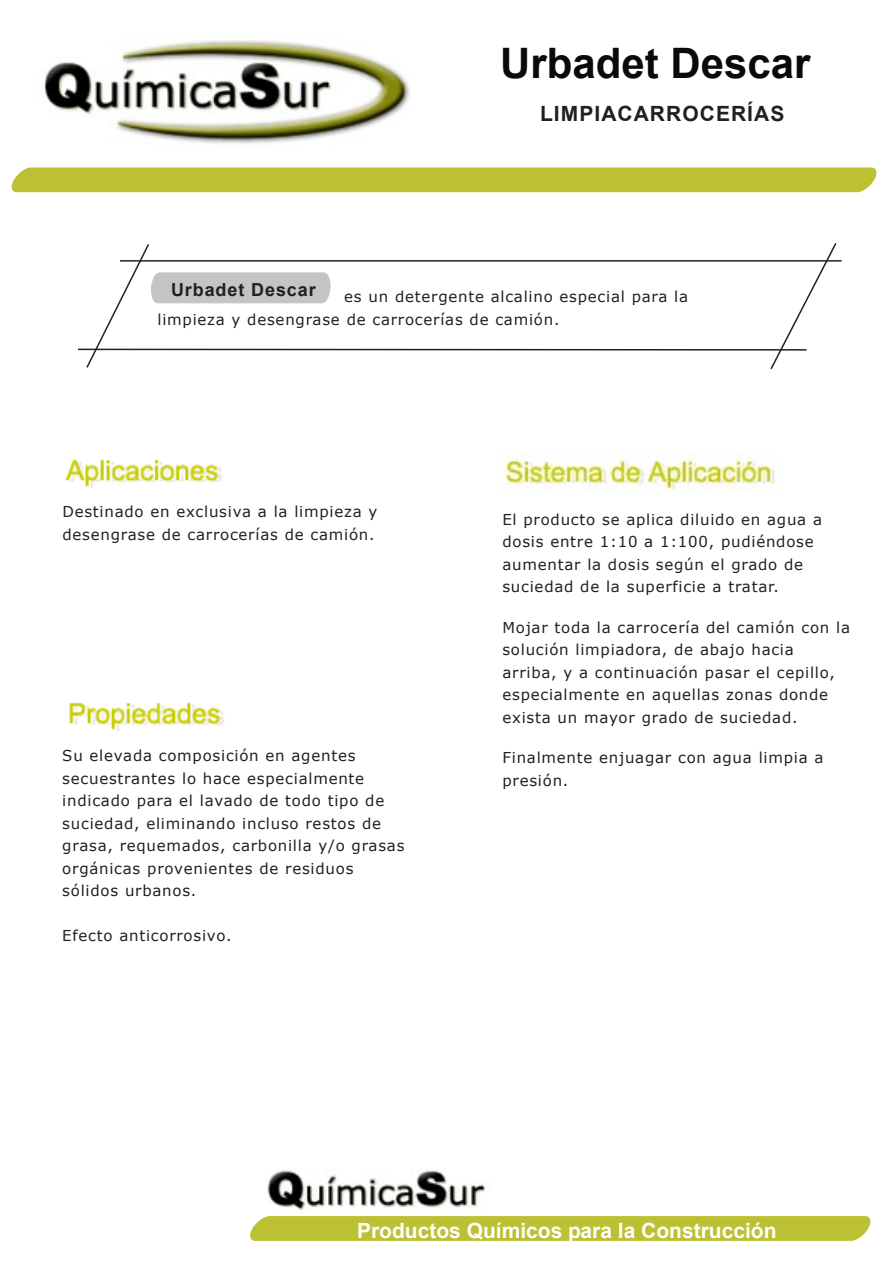
<style>
.page{position:relative;width:893px;height:1263px;background:#fff}
.page>*{position:absolute;margin:0;border:0;box-sizing:border-box;transform-origin:0 0}
.t1{font:700 42px "Arial";color:#0b090c}
.t2{font:700 21px "Arial";color:#fff}
.t3{font:700 21px "Arial";letter-spacing:.05em;color:#231f20}
.t4{font:700 18px "Arial";letter-spacing:.05em;color:#231f20}
.t5{font:15px/22.5px "Verdana";letter-spacing:.05em;color:#231f20}
</style>
<div class="page">
<svg style="left:11px;top:167px;width:866px;height:25px;background:#bdc238"></svg>
<svg style="left:250px;top:1216px;width:621px;height:25px;background:#bcc236"></svg>
<hr style="left:120px;top:260px;width:722px;height:2px;background:#231f20">
<svg style="left:78px;top:243px;width:760px;height:127px"></svg>
<img style="left:505px;top:454px;width:270px;height:36px">
<img style="left:65px;top:459px;width:157px;height:29px">
<img style="left:69px;top:702px;width:155px;height:29px">
<img style="left:267px;top:1170px;width:219px;height:43px">
<img style="left:44px;top:40px;width:366px;height:104px">
<h1 class="t1" style="left:500px;top:36px;width:312px">Urbadet Descar</h1>
<h2 class="t3" style="left:540px;top:100px;width:246px">LIMPIACARROCERÍAS</h2>
<p class="t4" style="left:171px;top:278px;width:146px">Urbadet Descar</p>
<p class="t5" style="left:158px;top:285px;width:532px;text-indent:187px">es un detergente alcalino especial para la limpieza y desengrase de carrocerías de camión.</p>
<p class="t5" style="left:62px;top:500px;width:316px">Destinado en exclusiva a la limpieza y desengrase de carrocerías de camión.</p>
<p class="t5" style="left:502px;top:508px;width:321px">El producto se aplica diluido en agua a dosis entre 1:10 a 1:100, pudiéndose aumentar la dosis según el grado de suciedad de la superficie a tratar.</p>
<p class="t5" style="left:502px;top:616px;width:349px">Mojar toda la carrocería del camión con la solución limpiadora, de abajo hacia arriba, y a continuación pasar el cepillo, especialmente en aquellas zonas donde exista un mayor grado de suciedad.</p>
<p class="t5" style="left:502px;top:746px;width:323px">Finalmente enjuagar con agua limpia a presión.</p>
<p class="t5" style="left:62px;top:744px;width:344px">Su elevada composición en agentes secuestrantes lo hace especialmente indicado para el lavado de todo tipo de suciedad, eliminando incluso restos de grasa, requemados, carbonilla y/o grasas orgánicas provenientes de residuos sólidos urbanos.</p>
<p class="t5" style="left:62px;top:924px;width:171px">Efecto anticorrosivo.</p>
<h2 class="t2" style="left:357px;top:1216px;width:421px">Productos Químicos para la Construcción</h2>
</div>
